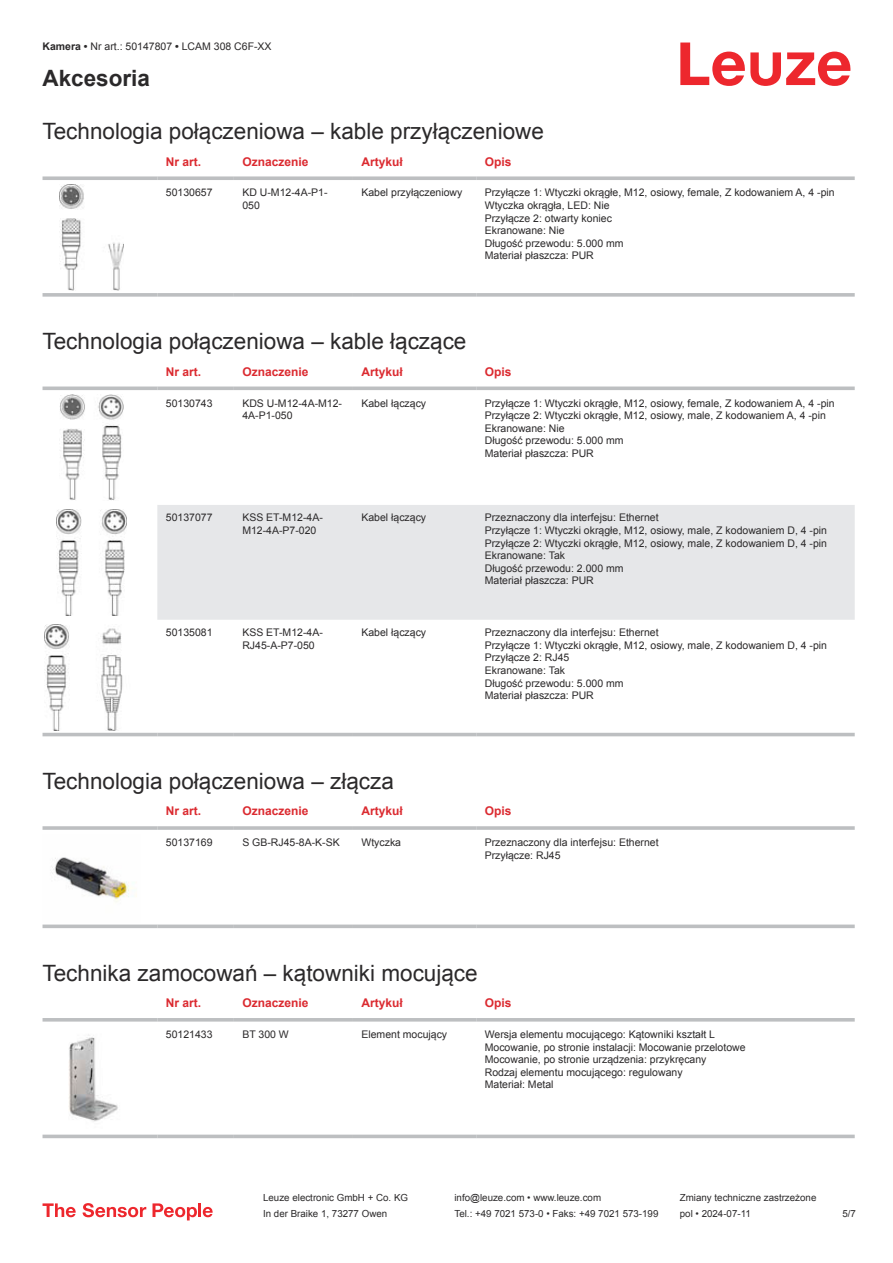
<style>
.page{position:relative;width:893px;height:1263px;background:#fff}
.page>*{position:absolute;margin:0;border:0;box-sizing:border-box;transform-origin:0 0}
.t1{font:22.5px "Arial";color:#2b292a}
.t2{font:700 22.5px "Arial";color:#2b292a}
.t3{font:700 12px "Arial";color:#db2a30}
.t4{font:10.5px/12.6px "Arial";color:#2b292a}
.t5{font:9.75px "Arial";color:#2b292a}
.s1{font-weight:700}
</style>
<div class="page">
<svg style="left:680px;top:43px;width:170px;height:43px"></svg>
<svg style="left:43px;top:176px;width:114px;height:4px"></svg>
<svg style="left:157px;top:176px;width:77px;height:4px"></svg>
<svg style="left:234px;top:176px;width:119px;height:4px"></svg>
<svg style="left:353px;top:176px;width:123px;height:4px"></svg>
<svg style="left:476px;top:176px;width:379px;height:4px;fill:#bdbfc1"></svg>
<svg style="left:43px;top:293px;width:114px;height:4px"></svg>
<svg style="left:157px;top:293px;width:77px;height:4px"></svg>
<svg style="left:234px;top:293px;width:119px;height:4px"></svg>
<svg style="left:353px;top:293px;width:123px;height:4px"></svg>
<svg style="left:476px;top:293px;width:379px;height:4px;fill:#c1c3c5"></svg>
<img style="left:59px;top:184px;width:65px;height:107px">
<svg style="left:43px;top:403px;width:812px;height:334px"></svg>
<div style="left:157px;top:505px;width:698px;height:115px;background:#e6e7e9"></div>
<svg style="left:43px;top:386px;width:114px;height:4px"></svg>
<svg style="left:157px;top:386px;width:77px;height:4px"></svg>
<svg style="left:234px;top:386px;width:119px;height:4px"></svg>
<svg style="left:353px;top:386px;width:123px;height:4px"></svg>
<svg style="left:476px;top:386px;width:379px;height:4px;fill:#bdbfc1"></svg>
<hr style="left:43px;top:733px;width:114px;height:3px;background:#bdbfc1">
<hr style="left:157px;top:733px;width:77px;height:3px;background:#bdbfc1">
<hr style="left:234px;top:733px;width:119px;height:3px;background:#bdbfc1">
<hr style="left:353px;top:733px;width:123px;height:3px;background:#bdbfc1">
<hr style="left:476px;top:733px;width:379px;height:3px;background:#bdbfc1">
<img style="left:60px;top:394px;width:63px;height:107px">
<img style="left:56px;top:509px;width:70px;height:106px">
<img style="left:45px;top:624px;width:93px;height:106px">
<hr style="left:43px;top:826px;width:114px;height:4px;background:#bdbfc1">
<hr style="left:157px;top:826px;width:77px;height:4px;background:#c8cacc">
<hr style="left:234px;top:826px;width:119px;height:4px;background:#c3c5c7">
<hr style="left:353px;top:826px;width:123px;height:4px;background:#bdbfc1">
<hr style="left:476px;top:826px;width:379px;height:4px;background:#c8cacc">
<svg style="left:43px;top:924px;width:114px;height:4px"></svg>
<svg style="left:157px;top:924px;width:77px;height:4px"></svg>
<svg style="left:234px;top:924px;width:119px;height:4px"></svg>
<svg style="left:353px;top:924px;width:123px;height:4px"></svg>
<svg style="left:476px;top:924px;width:379px;height:4px;fill:#bdbfc1"></svg>
<img style="left:52px;top:857px;width:85px;height:45px">
<svg style="left:43px;top:1021px;width:812px;height:118px"></svg>
<hr style="left:43px;top:1018px;width:114px;height:3px;background:#bdbfc1">
<hr style="left:157px;top:1018px;width:77px;height:3px;background:#bdbfc1">
<hr style="left:234px;top:1018px;width:119px;height:3px;background:#bdbfc1">
<hr style="left:353px;top:1018px;width:123px;height:3px;background:#bdbfc1">
<hr style="left:476px;top:1018px;width:379px;height:3px;background:#bdbfc1">
<svg style="left:43px;top:1134px;width:114px;height:4px"></svg>
<svg style="left:157px;top:1134px;width:77px;height:4px"></svg>
<svg style="left:234px;top:1134px;width:119px;height:4px"></svg>
<svg style="left:353px;top:1134px;width:123px;height:4px"></svg>
<svg style="left:476px;top:1134px;width:379px;height:4px;fill:#bdbfc1"></svg>
<img style="left:52px;top:1026px;width:79px;height:106px">
<svg style="left:43px;top:1203px;width:33px;height:14px"></svg>
<svg style="left:83px;top:1203px;width:63px;height:14px"></svg>
<svg style="left:153px;top:1203px;width:44px;height:17px"></svg>
<hr style="left:198px;top:1203px;width:3px;height:14px;background:#ed272d">
<svg style="left:203px;top:1207px;width:10px;height:10px"></svg>
<p class="t4" style="left:43px;top:41px;width:231px"><span class="s1">Kamera •</span> Nr art.: 50147807 <span class="s1">•</span> LCAM 308 C6F-XX</p>
<h1 class="t2" style="left:43px;top:70px;width:109px">Akcesoria</h1>
<h1 class="t1" style="left:43px;top:116px;width:503px">Technologia połączeniowa – kable przyłączeniowe</h1>
<p class="t3" style="left:166px;top:157px;width:37px">Nr art.</p>
<p class="t3" style="left:242px;top:157px;width:68px">Oznaczenie</p>
<p class="t3" style="left:361px;top:153px;width:43px">Artykuł</p>
<p class="t3" style="left:485px;top:157px;width:28px">Opis</p>
<p class="t4" style="left:166px;top:187px;width:48px">50130657</p>
<p class="t4" style="left:242px;top:186px;width:87px">KD U-M12-4A-P1-<br>050</p>
<p class="t4" style="left:361px;top:186px;width:102px">Kabel przyłączeniowy</p>
<p class="t4" style="left:485px;top:186px;width:351px">Przyłącze 1: Wtyczki okrągłe, M12, osiowy, female, Z kodowaniem A, 4 -pin<br>Wtyczka okrągła, LED: Nie<br>Przyłącze 2: otwarty koniec<br>Ekranowane: Nie<br>Długość przewodu: 5.000 mm<br>Materiał płaszcza: PUR</p>
<h1 class="t1" style="left:43px;top:326px;width:425px">Technologia połączeniowa – kable łączące</h1>
<p class="t3" style="left:166px;top:367px;width:37px">Nr art.</p>
<p class="t3" style="left:242px;top:367px;width:68px">Oznaczenie</p>
<p class="t3" style="left:361px;top:363px;width:43px">Artykuł</p>
<p class="t3" style="left:485px;top:367px;width:28px">Opis</p>
<p class="t4" style="left:166px;top:397px;width:48px">50130743</p>
<p class="t4" style="left:242px;top:396px;width:101px">KDS U-M12-4A-M12-<br>4A-P1-050</p>
<p class="t4" style="left:361px;top:396px;width:66px">Kabel łączący</p>
<p class="t4" style="left:485px;top:396px;width:351px">Przyłącze 1: Wtyczki okrągłe, M12, osiowy, female, Z kodowaniem A, 4 -pin Przyłącze 2: Wtyczki okrągłe, M12, osiowy, male, Z kodowaniem A, 4 -pin Ekranowane: Nie<br>Długość przewodu: 5.000 mm<br>Materiał płaszcza: PUR</p>
<p class="t4" style="left:166px;top:512px;width:48px">50137077</p>
<p class="t4" style="left:242px;top:511px;width:82px">KSS ET-M12-4A-<br>M12-4A-P7-020</p>
<p class="t4" style="left:361px;top:511px;width:66px">Kabel łączący</p>
<p class="t4" style="left:485px;top:511px;width:344px">Przeznaczony dla interfejsu: Ethernet<br>Przyłącze 1: Wtyczki okrągłe, M12, osiowy, male, Z kodowaniem D, 4 -pin Przyłącze 2: Wtyczki okrągłe, M12, osiowy, male, Z kodowaniem D, 4 -pin Ekranowane: Tak<br>Długość przewodu: 2.000 mm<br>Materiał płaszcza: PUR</p>
<p class="t4" style="left:166px;top:627px;width:48px">50135081</p>
<p class="t4" style="left:242px;top:626px;width:82px">KSS ET-M12-4A-<br>RJ45-A-P7-050</p>
<p class="t4" style="left:361px;top:626px;width:66px">Kabel łączący</p>
<p class="t4" style="left:485px;top:626px;width:344px">Przeznaczony dla interfejsu: Ethernet<br>Przyłącze 1: Wtyczki okrągłe, M12, osiowy, male, Z kodowaniem D, 4 -pin<br>Przyłącze 2: RJ45<br>Ekranowane: Tak<br>Długość przewodu: 5.000 mm<br>Materiał płaszcza: PUR</p>
<h1 class="t1" style="left:43px;top:766px;width:353px">Technologia połączeniowa – złącza</h1>
<p class="t3" style="left:166px;top:807px;width:37px">Nr art.</p>
<p class="t3" style="left:242px;top:807px;width:68px">Oznaczenie</p>
<p class="t3" style="left:361px;top:803px;width:43px">Artykuł</p>
<p class="t3" style="left:485px;top:807px;width:28px">Opis</p>
<p class="t4" style="left:166px;top:836px;width:48px">50137169</p>
<p class="t4" style="left:242px;top:836px;width:99px">S GB-RJ45-8A-K-SK</p>
<p class="t4" style="left:361px;top:837px;width:41px">Wtyczka</p>
<p class="t4" style="left:485px;top:836px;width:175px">Przeznaczony dla interfejsu: Ethernet<br>Przyłącze: RJ45</p>
<h1 class="t1" style="left:43px;top:957px;width:437px">Technika zamocowań – kątowniki mocujące</h1>
<p class="t3" style="left:166px;top:998px;width:37px">Nr art.</p>
<p class="t3" style="left:242px;top:998px;width:68px">Oznaczenie</p>
<p class="t3" style="left:361px;top:994px;width:43px">Artykuł</p>
<p class="t3" style="left:485px;top:998px;width:28px">Opis</p>
<p class="t4" style="left:166px;top:1029px;width:48px">50121433</p>
<p class="t4" style="left:242px;top:1029px;width:48px">BT 300 W</p>
<p class="t4" style="left:361px;top:1028px;width:87px">Element mocujący</p>
<p class="t4" style="left:485px;top:1028px;width:262px">Wersja elementu mocującego: Kątowniki kształt L Mocowanie, po stronie instalacji: Mocowanie przelotowe Mocowanie, po stronie urządzenia: przykręcany<br>Rodzaj elementu mocującego: regulowany<br>Materiał: Metal</p>
<p class="t5" style="left:263px;top:1191px;width:146px">Leuze electronic GmbH + Co. KG</p>
<p class="t5" style="left:454px;top:1191px;width:148px">info@leuze.com • www.leuze.com</p>
<p class="t5" style="left:680px;top:1191px;width:138px">Zmiany techniczne zastrzeżone</p>
<p class="t5" style="left:263px;top:1210px;width:126px">In der Braike 1, 73277 Owen</p>
<p class="t5" style="left:454px;top:1207px;width:205px">Tel.: +49 7021 573-0 • Faks: +49 7021 573-199</p>
<p class="t5" style="left:680px;top:1207px;width:72px">pol • 2024-07-11</p>
<p class="t5" style="left:842px;top:1210px;width:15px">5 /7</p>
</div>
